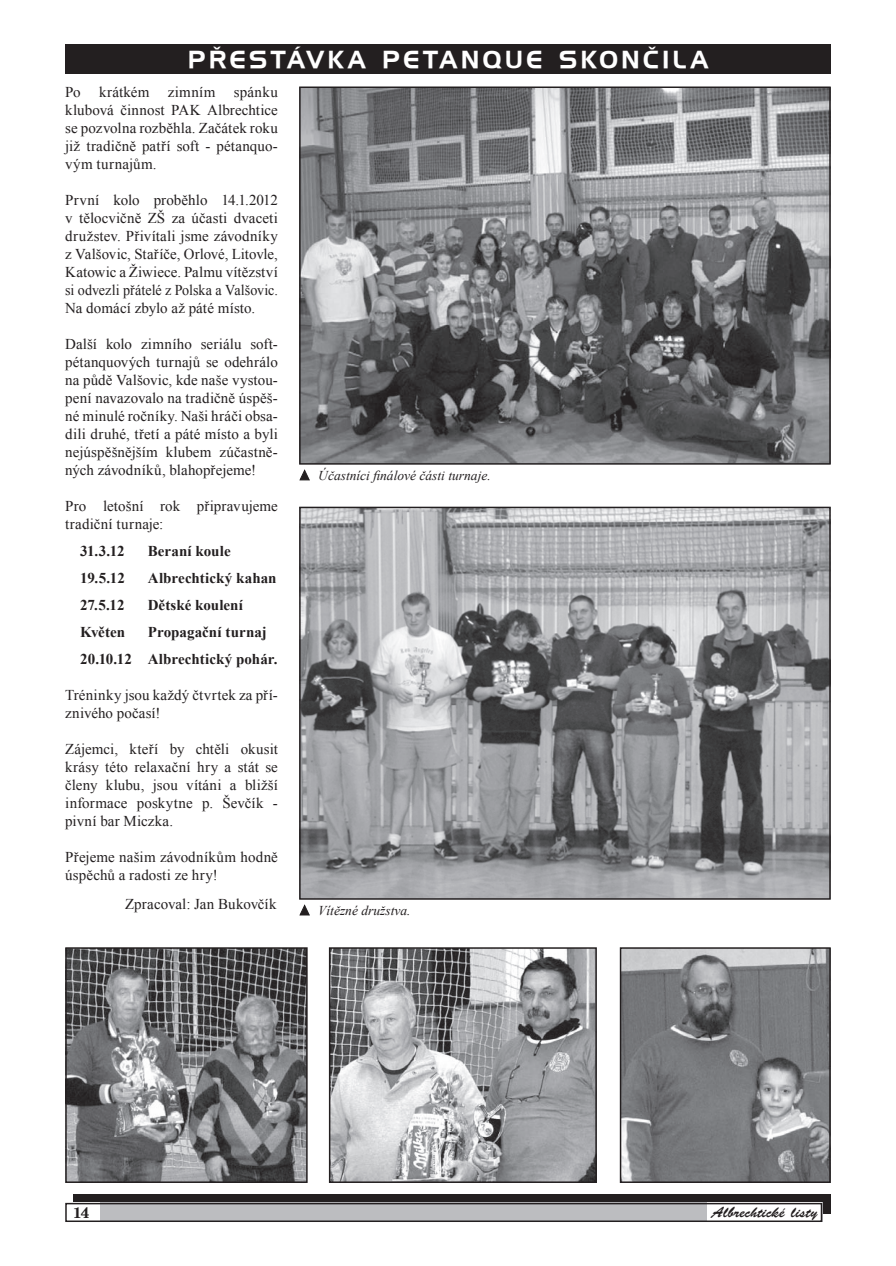
<style>
.page{position:relative;width:896px;height:1266px;background:#fff}
.page>*{position:absolute;margin:0;border:0;box-sizing:border-box;transform-origin:0 0}
.t1{font:24px "Handel Gothic AT";letter-spacing:.14em;color:#fff}
.t2{font:15px/18px "Times New Roman";letter-spacing:.01em;color:#231f20;text-align:justify}
.t3{font:700 15px/27px "Times New Roman";letter-spacing:.005em;color:#231f20}
.t4{font:15px "Banff";letter-spacing:.005em;color:#231f20}
.t5{font:700 15px "New Brunswick";color:#231f20}
.t6{font:italic 13.5px "Times New Roman";color:#231f20}
</style>
<div class="page">
<div style="left:74px;top:1194px;width:757px;height:19px;background:#231f20"></div>
<div style="left:65px;top:1203px;width:757px;height:19px;background:#bcbdc0"></div>
<div style="left:65px;top:1203px;width:34px;height:19px;background:#fff"></div>
<div style="left:707px;top:1203px;width:115px;height:19px;background:#fff"></div>
<div style="left:65px;top:1203px;width:757px;height:19px;border:2px solid #231f20"></div>
<div style="left:65px;top:44px;width:766px;height:30px;background:#231f20"></div>
<img style="left:302px;top:89px;width:526px;height:373px">
<div style="left:299px;top:86px;width:532px;height:379px;border:2px solid #231f20"></div>
<svg style="left:300px;top:470px;width:10px;height:10px"></svg>
<img style="left:302px;top:510px;width:526px;height:387px">
<div style="left:299px;top:507px;width:532px;height:393px;border:2px solid #231f20"></div>
<svg style="left:300px;top:905px;width:10px;height:10px"></svg>
<img style="left:68px;top:950px;width:237px;height:230px">
<div style="left:65px;top:947px;width:243px;height:236px;border:2px solid #231f20"></div>
<img style="left:332px;top:950px;width:262px;height:230px">
<div style="left:329px;top:947px;width:268px;height:236px;border:2px solid #231f20"></div>
<img style="left:623px;top:950px;width:205px;height:230px">
<div style="left:620px;top:947px;width:211px;height:236px;border:2px solid #231f20"></div>
<h1 class="t1" style="left:188px;top:46px;width:521px">PŘESTÁVKA PETANQUE SKONČILA</h1>
<p class="t2" style="left:65px;top:83px;width:214px">Po krátkém zimním spánku klubová činnost PAK Albrechtice se pozvolna rozběhla. Začátek roku již tradičně patří soft - pétanquo&shy;vým turnajům.</p>
<p class="t2" style="left:65px;top:191px;width:214px">První kolo proběhlo 14.1.2012 v tělocvičně ZŠ za účasti dvaceti družstev. Přivítali jsme závodníky z Valšovic, Staříče, Orlové, Litovle, Katowic a Žiwiece. Palmu vítězství si odvezli přátelé z Polska a Valšovic.<br>Na domácí zbylo až páté místo.</p>
<p class="t2" style="left:65px;top:335px;width:214px">Další kolo zimního seriálu soft&shy;pétanquových turnajů se odehrálo na půdě Valšovic, kde naše vystou&shy;pení navazovalo na tradičně úspěš&shy;né minulé ročníky. Naši hráči obsa&shy;dili druhé, třetí a páté místo a byli nejúspěšnějším klubem zúčastně&shy;ných závodníků, blahopřejeme!</p>
<p class="t2" style="left:65px;top:497px;width:214px">Pro letošní rok připravujeme tradiční turnaje:</p>
<p class="t3" style="left:80px;top:537px;width:46px">31.3.12</p>
<p class="t3" style="left:148px;top:537px;width:84px">Beraní koule</p>
<p class="t3" style="left:80px;top:564px;width:46px">19.5.12</p>
<p class="t3" style="left:148px;top:564px;width:130px">Albrechtický kahan</p>
<p class="t3" style="left:80px;top:591px;width:46px">27.5.12</p>
<p class="t3" style="left:148px;top:591px;width:97px">Dětské koulení</p>
<p class="t3" style="left:80px;top:618px;width:46px">Květen</p>
<p class="t6" style="left:318px;top:468px;width:174px">Účastníci finálové části turnaje.</p>
<p class="t3" style="left:80px;top:618px;width:199px;text-indent:67px">Propagační turnaj<br>20.10.12 Albrechtický pohár.</p>
<p class="t2" style="left:65px;top:686px;width:214px">Tréninky jsou každý čtvrtek za pří&shy;znivého počasí!</p>
<p class="t2" style="left:65px;top:740px;width:214px">Zájemci, kteří by chtěli okusit krásy této relaxační hry a stát se členy klubu, jsou vítáni a bližší informace poskytne p. Ševčík - pivní bar Miczka.</p>
<p class="t2" style="left:65px;top:848px;width:214px">Přejeme našim závodníkům hodně úspěchů a radosti ze hry!</p>
<p class="t2" style="left:125px;top:895px;width:153px">Zpracoval: Jan Bukovčík</p>
<p class="t6" style="left:318px;top:903px;width:94px">Vítězné družstva.</p>
<p class="t5" style="left:73px;top:1203px;width:18px">14</p>
<p class="t4" style="left:712px;top:1204px;width:107px">Albrechtické listy</p>
</div>
